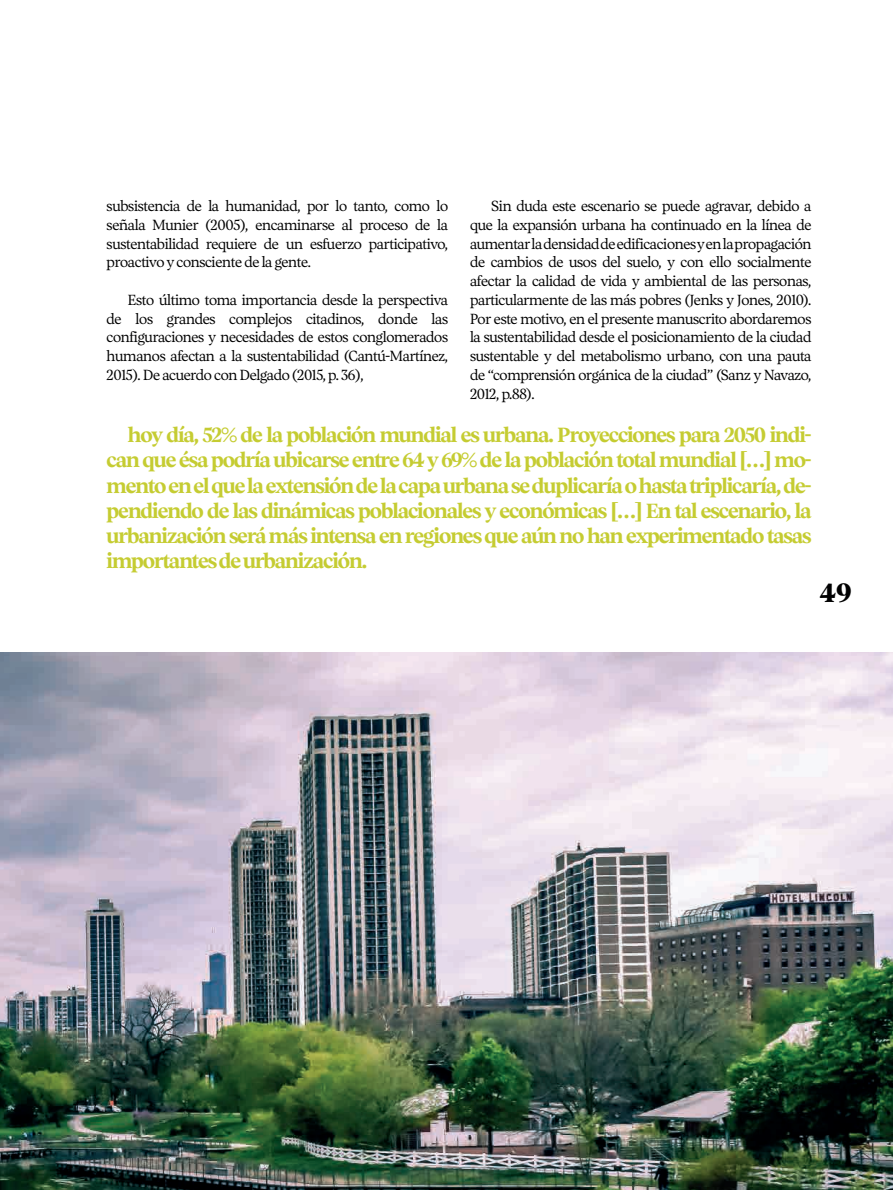
<style>
.page{position:relative;width:893px;height:1191px;background:#fff}
.page>*{position:absolute;margin:0;border:0;box-sizing:border-box;transform-origin:0 0}
.t1{font:800 27px "TRY Vesterbro";color:#000001}
.t2{font:700 21px/25.2px "TRY Vesterbro";letter-spacing:-.08em;color:#c5cc32;text-align:justify}
.t3{font:300 15px/18.8px "TRY Vesterbro";letter-spacing:-.06em;color:#000001;text-align:justify}
</style>
<div class="page">
<img style="left:0;top:652px;width:893px;height:537px">
<p class="t3" style="left:470px;top:196px;width:344px;text-indent:21px">Sin duda este escenario se puede agravar, debido a que la expansión urbana ha continuado en la línea de aumentar la densidad de edificaciones y en la propagación de cambios de usos del suelo, y con ello socialmente afectar la calidad de vida y ambiental de las personas, particularmente de las más pobres (Jenks y Jones, 2010).<br>Por este motivo, en el presente manuscrito abordaremos la sustentabilidad desde el posicionamiento de la ciudad sustentable y del metabolismo urbano, con una pauta de “comprensión orgánica de la ciudad” (Sanz y Navazo, 2012, p.88).</p>
<p class="t2" style="left:106px;top:422px;width:707px;text-indent:21px">hoy día, 52% de la población mundial es urbana. Proyecciones para 2050 indi&shy;can que ésa podría ubicarse entre 64 y 69% de la población total mundial […] mo&shy;mento en el que la extensión de la capa urbana se duplicaría o hasta triplicaría, de&shy;pendiendo de las dinámicas poblacionales y económicas […] En tal escenario, la urbanización será más intensa en regiones que aún no han experimentado tasas importantes de urbanización.</p>
<p class="t3" style="left:106px;top:196px;width:344px">subsistencia de la humanidad, por lo tanto, como lo señala Munier (2005), encaminarse al proceso de la sustentabilidad requiere de un esfuerzo participativo, proactivo y consciente de la gente.</p>
<p class="t3" style="left:106px;top:290px;width:344px;text-indent:21px">Esto último toma importancia desde la perspectiva de los grandes complejos citadinos, donde las configuraciones y necesidades de estos conglomerados humanos afectan a la sustentabilidad (Cantú-Martínez, 2015). De acuerdo con Delgado (2015, p. 36),</p>
<h1 class="t1" style="left:820px;top:575px;width:34px">49</h1>
</div>
